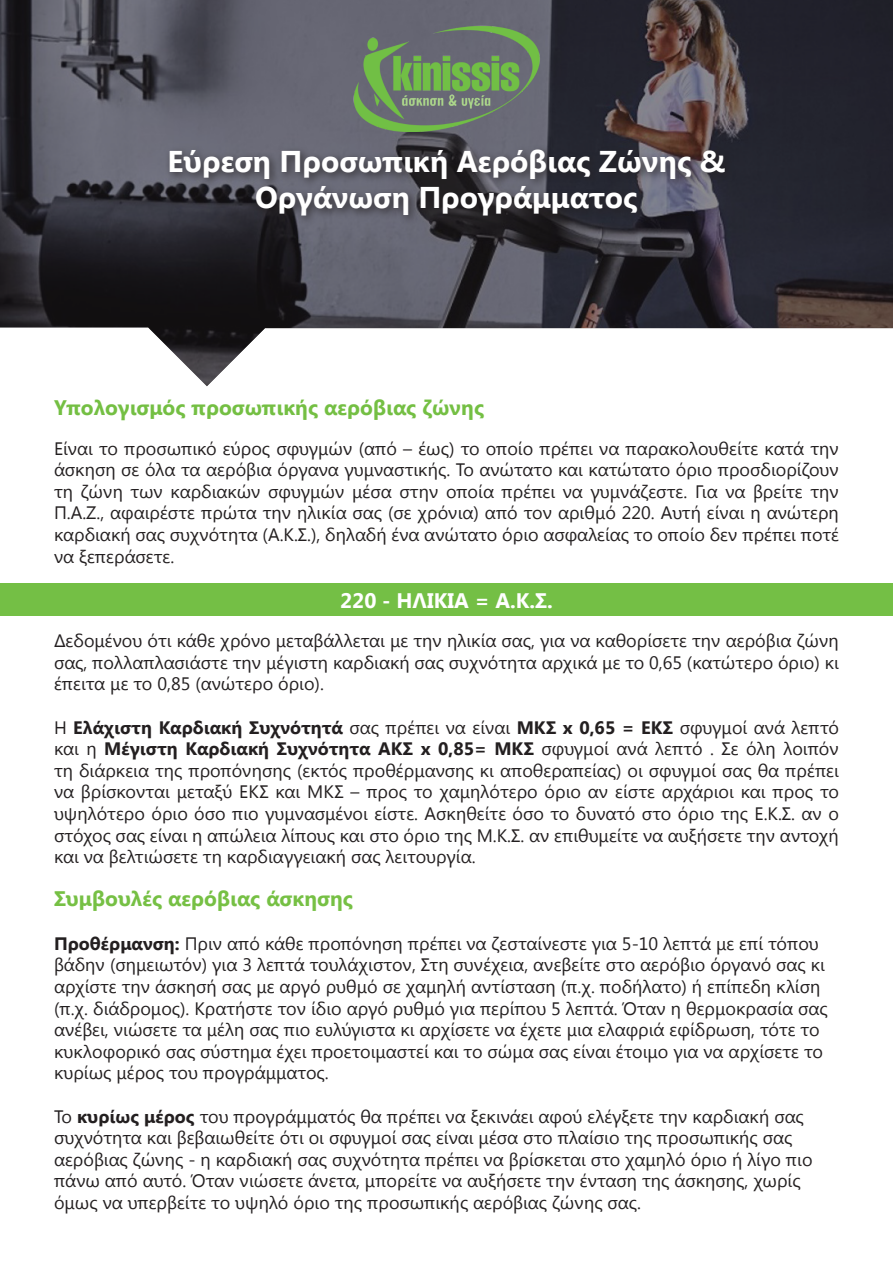
<style>
.page{position:relative;width:893px;height:1263px;background:#fff}
.page>*{position:absolute;margin:0;border:0;box-sizing:border-box;transform-origin:0 0}
.t1{font:700 30px/36px "Segoe UI";color:#fff;text-align:center}
.t2{font:700 21px "Segoe UI";color:#74bf43}
.t3{font:700 21px "Segoe UI";color:#76c044}
.t4{font:700 21px "Segoe UI";color:#fff}
.t5{font:18px/21.6px "Segoe UI";color:#231f20;text-align:justify}
.s1{font-weight:700}
</style>
<div class="page">
<img style="left:0;top:0;width:893px;height:386px">
<img style="left:350px;top:21px;width:193px;height:111px">
<div style="left:164px;top:144px;width:572px;height:82px;background:#231f20;opacity:.75"></div>
<div style="left:0;top:584px;width:893px;height:32px;background:#74bf45"></div>
<p class="t1" style="left:168px;top:141px;width:559px">Εύρεση Προσωπική Αερόβιας Ζώνης &amp;<br>Οργάνωση Προγράμματος</p>
<p class="t2" style="left:54px;top:393px;width:432px">Υπολογισμός προσωπικής αερόβιας ζώνης</p>
<p class="t5" style="left:54px;top:437px;width:786px">Είναι το προσωπικό εύρος σφυγμών (από – έως) το οποίο πρέπει να παρακολουθείτε κατά την άσκηση σε όλα τα αερόβια όργανα γυμναστικής. Το ανώτατο και κατώτατο όριο προσδιορίζουν τη ζώνη των καρδιακών σφυγμών μέσα στην οποία πρέπει να γυμνάζεστε. Για να βρείτε την Π.Α.Ζ., αφαιρέστε πρώτα την ηλικία σας (σε χρόνια) από τον αριθμό 220. Αυτή είναι η ανώτερη καρδιακή σας συχνότητα (Α.Κ.Σ.), δηλαδή ένα ανώτατο όριο ασφαλείας το οποίο δεν πρέπει ποτέ να ξεπεράσετε.</p>
<p class="t4" style="left:340px;top:585px;width:214px">220 - ΗΛΙΚΙΑ = Α.Κ.Σ.</p>
<p class="t5" style="left:54px;top:629px;width:786px">Δεδομένου ότι κάθε χρόνο μεταβάλλεται με την ηλικία σας, για να καθορίσετε την αερόβια ζώνη σας, πολλαπλασιάστε την μέγιστη καρδιακή σας συχνότητα αρχικά με το 0,65 (κατώτερο όριο) κι έπειτα με το 0,85 (ανώτερο όριο).</p>
<p class="t5" style="left:54px;top:716px;width:786px">Η <span class="s1">Ελάχιστη Καρδιακή Συχνότητά</span> σας πρέπει να είναι <span class="s1">ΜΚΣ x 0,65 = ΕΚΣ</span> σφυγμοί ανά λεπτό και η <span class="s1">Μέγιστη Καρδιακή Συχνότητα ΑΚΣ x 0,85= ΜΚΣ</span> σφυγμοί ανά λεπτό . Σε όλη λοιπόν τη διάρκεια της προπόνησης (εκτός προθέρμανσης κι αποθεραπείας) οι σφυγμοί σας θα πρέπει να βρίσκονται μεταξύ ΕΚΣ και ΜΚΣ – προς το χαμηλότερο όριο αν είστε αρχάριοι και προς το υψηλότερο όριο όσο πιο γυμνασμένοι είστε. Ασκηθείτε όσο το δυνατό στο όριο της Ε.Κ.Σ. αν ο στόχος σας είναι η απώλεια λίπους και στο όριο της Μ.Κ.Σ. αν επιθυμείτε να αυξήσετε την αντοχή και να βελτιώσετε τη καρδιαγγειακή σας λειτουργία.</p>
<p class="t3" style="left:54px;top:884px;width:301px">Συμβουλές αερόβιας άσκησης</p>
<p class="t5" style="left:54px;top:932px;width:775px;text-align:left"><span class="s1">Προθέρμανση:</span> Πριν από κάθε προπόνηση πρέπει να ζεσταίνεστε για 5-10 λεπτά με επί τόπου βάδην (σημειωτόν) για 3 λεπτά τουλάχιστον, Στη συνέχεια, ανεβείτε στο αερόβιο όργανό σας κι αρχίστε την άσκησή σας με αργό ρυθμό σε χαμηλή αντίσταση (π.χ. ποδήλατο) ή επίπεδη κλίση (π.χ. διάδρομος). Κρατήστε τον ίδιο αργό ρυθμό για περίπου 5 λεπτά. Όταν η θερμοκρασία σας ανέβει, νιώσετε τα μέλη σας πιο ευλύγιστα κι αρχίσετε να έχετε μια ελαφριά εφίδρωση, τότε το κυκλοφορικό σας σύστημα έχει προετοιμαστεί και το σώμα σας είναι έτοιμο για να αρχίσετε το</p>
<p class="t5" style="left:54px;top:1061px;width:276px">κυρίως μέρος του προγράμματος.</p>
<p class="t5" style="left:54px;top:1104px;width:760px;text-align:left">Το <span class="s1">κυρίως μέρος</span> του προγράμματός θα πρέπει να ξεκινάει αφού ελέγξετε την καρδιακή σας συχνότητα και βεβαιωθείτε ότι οι σφυγμοί σας είναι μέσα στο πλαίσιο της προσωπικής σας αερόβιας ζώνης - η καρδιακή σας συχνότητα πρέπει να βρίσκεται στο χαμηλό όριο ή λίγο πιο πάνω από αυτό. Όταν νιώσετε άνετα, μπορείτε να αυξήσετε την ένταση της άσκησης, χωρίς όμως να υπερβείτε το υψηλό όριο της προσωπικής αερόβιας ζώνης σας.</p>
</div>
